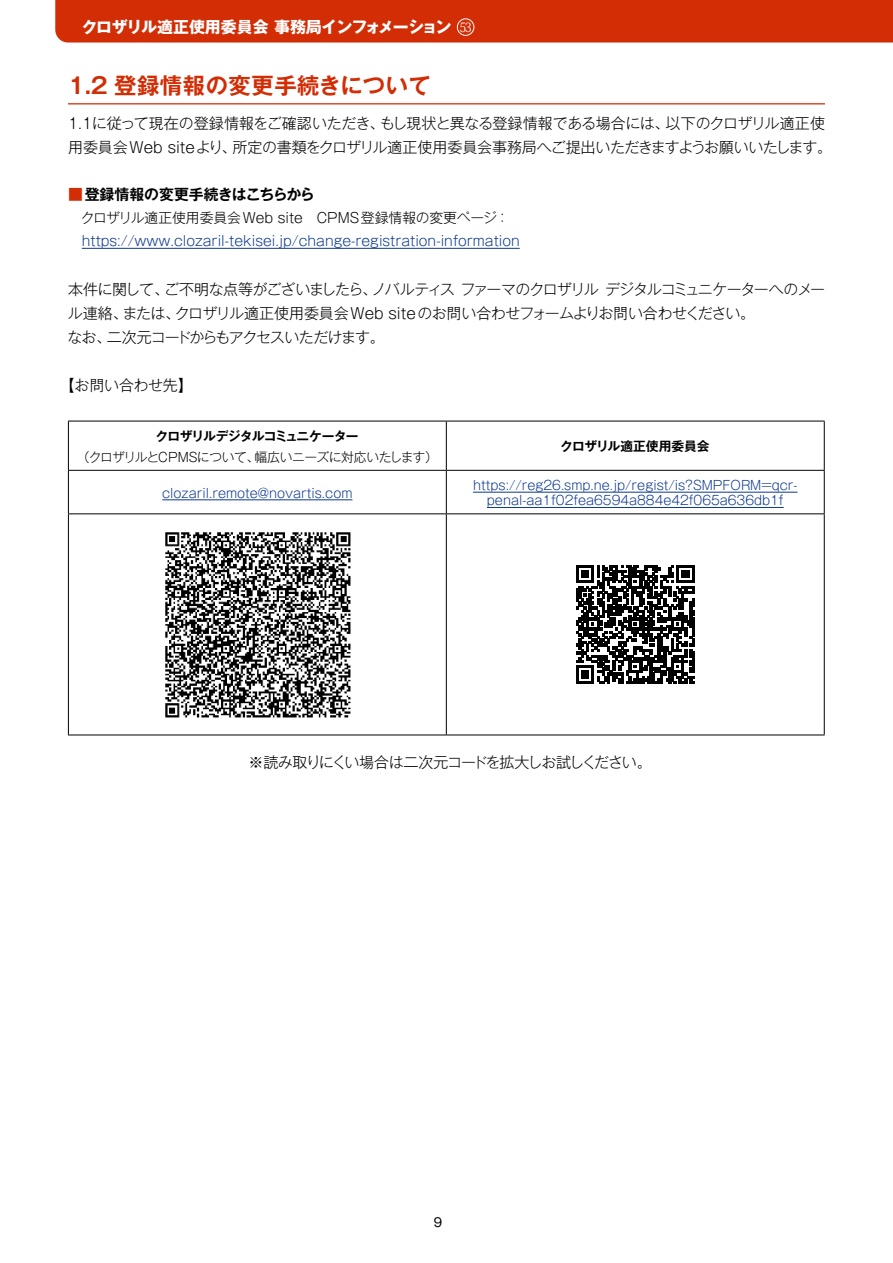
<style>
.page{position:relative;width:893px;height:1263px;background:#fff}
.page>*{position:absolute;margin:0;border:0;box-sizing:border-box;transform-origin:0 0}
.センター_見出し{font:700 22.35px "Gothic MB101 Pro De";letter-spacing:.025em;color:#d22d05}
.t1{font:700 15.9px "Gothic MB101 Pro";letter-spacing:-.03em;color:#fff}
.本文{font:300 15px/24px "Gothic MB101 Pro";letter-spacing:-.015em;color:#000}
.本文-2{font:300 15px/24px "Gothic MB101 Pro";letter-spacing:-.035em;color:#000}
.本文-3{font:300 15px "Gothic MB101 Pro";letter-spacing:-.075em;color:#000}
.センター_小見出し{font:700 14.85px "Gothic MB101 Pro De";color:#000}
.本文-4{font:300 13.8px "Gothic MB101 Pro";color:#0d3990}
.本文-5{font:300 13.8px "Gothic MB101 Pro";color:#000}
.t2{font:300 12.75px/15.3px "Gothic MB101 Pro";color:#0d3990;text-align:center}
.t3{font:300 12.75px/21px "Gothic MB101 Pro";letter-spacing:-.035em;color:#000;text-align:center}
.t4{font:700 12.75px "Gothic MB101 Pro De";color:#000}
.t5{font:12.15px "Gothic MB101 Pro";color:#000}
.s1{font-family:"Koz Min Pr 6 N";font-weight:400;font-size:12.9px}
.s2{color:#d22d05}
.s3{font-family:"Gothic MB101 Pro De";font-weight:700}
</style>
<div class="page">
<div style="left:55px;top:0;width:838px;height:43px;background:#d22d05"></div>
<div style="left:457px;top:19px;width:17px;height:17px;border:1px solid #fff;border-radius:50%"></div>
<hr style="left:82px;top:248px;width:438px;height:1px;background:#0d3990">
<hr style="left:68px;top:421px;width:378px;height:1px;background:#000">
<hr style="left:68px;top:421px;width:1px;height:49px;background:#000">
<hr style="left:446px;top:421px;width:379px;height:1px;background:#000">
<hr style="left:446px;top:421px;width:1px;height:49px;background:#000">
<hr style="left:824px;top:421px;width:1px;height:49px;background:#000">
<hr style="left:68px;top:470px;width:378px;height:1px;background:#000">
<hr style="left:68px;top:471px;width:1px;height:42px;background:#000">
<hr style="left:446px;top:470px;width:379px;height:1px;background:#000">
<hr style="left:446px;top:471px;width:1px;height:42px;background:#000">
<hr style="left:824px;top:471px;width:1px;height:42px;background:#000">
<hr style="left:68px;top:513px;width:378px;height:1px;background:#000">
<hr style="left:68px;top:514px;width:1px;height:221px;background:#000">
<hr style="left:446px;top:513px;width:379px;height:1px;background:#000">
<hr style="left:446px;top:514px;width:1px;height:221px;background:#000">
<hr style="left:824px;top:514px;width:1px;height:221px;background:#000">
<hr style="left:68px;top:735px;width:378px;height:1px;background:#000">
<hr style="left:446px;top:735px;width:379px;height:1px;background:#000">
<hr style="left:162px;top:500px;width:190px;height:1px;background:#0d3990">
<hr style="left:473px;top:492px;width:324px;height:1px;background:#0d3990">
<hr style="left:487px;top:507px;width:297px;height:1px;background:#0d3990">
<img style="left:165px;top:532px;width:186px;height:186px">
<svg style="left:576px;top:565px;width:119px;height:118px"></svg>
<hr style="left:68px;top:103px;width:757px;height:1px;background:#d22d05">
<p class="t1" style="left:82px;top:14px;width:392px">クロザリル適正使用委員会 事務局インフォメーション <span class="s1">53</span></p>
<p class="センター_見出し" style="left:68px;top:67px;width:364px">1.2 登録情報の変更手続きについて</p>
<p class="本文" style="left:68px;top:109px;width:766px">1.1に従って現在の登録情報をご確認いただき、もし現状と異なる登録情報である場合には、以下のクロザリル適正使用委員会Web siteより、所定の書類をクロザリル適正使用委員会事務局へご提出いただきますようお願いいたします。</p>
<p class="センター_小見出し" style="left:68px;top:182px;width:248px"><span class="s2">■</span>登録情報の変更手続きはこちらから</p>
<p class="本文-5" style="left:81px;top:206px;width:430px">クロザリル適正使用委員会Web site　CPMS登録情報の変更ページ：</p>
<p class="本文-4" style="left:82px;top:229px;width:439px">https://www.clozaril-tekisei.jp/change-registration-information</p>
<p class="本文-2" style="left:68px;top:275px;width:759px">本件に関して、ご不明な点等がございましたら、ノバルティス ファーマのクロザリル デジタルコミュニケーターへのメール連絡、または、クロザリル適正使用委員会Web siteのお問い合わせフォームよりお問い合わせください。</p>
<p class="本文-3" style="left:67px;top:324px;width:319px">なお、二次元コードからもアクセスいただけます。</p>
<p class="本文" style="left:60px;top:371px;width:135px">【お問い合わせ先】</p>
<p class="t3" style="left:77px;top:424px;width:363px"><span class="s3">クロザリルデジタルコミュニケーター<br></span>（クロザリルとCPMSについて、幅広いニーズに対応いたします）</p>
<p class="t4" style="left:560px;top:436px;width:151px">クロザリル適正使用委員会</p>
<p class="t2" style="left:162px;top:483px;width:192px">clozaril.remote@novartis.com</p>
<p class="t2" style="left:473px;top:476px;width:326px">https://reg26.smp.ne.jp/regist/is?SMPFORM=qcr&shy;penal-aa1f02fea6594a884e42f065a636db1f</p>
<p class="本文-3" style="left:248px;top:750px;width:405px">※読み取りにくい場合は二次元コードを拡大しお試しください。</p>
<p class="t5" style="left:434px;top:1212px;width:10px">9</p>
</div>
